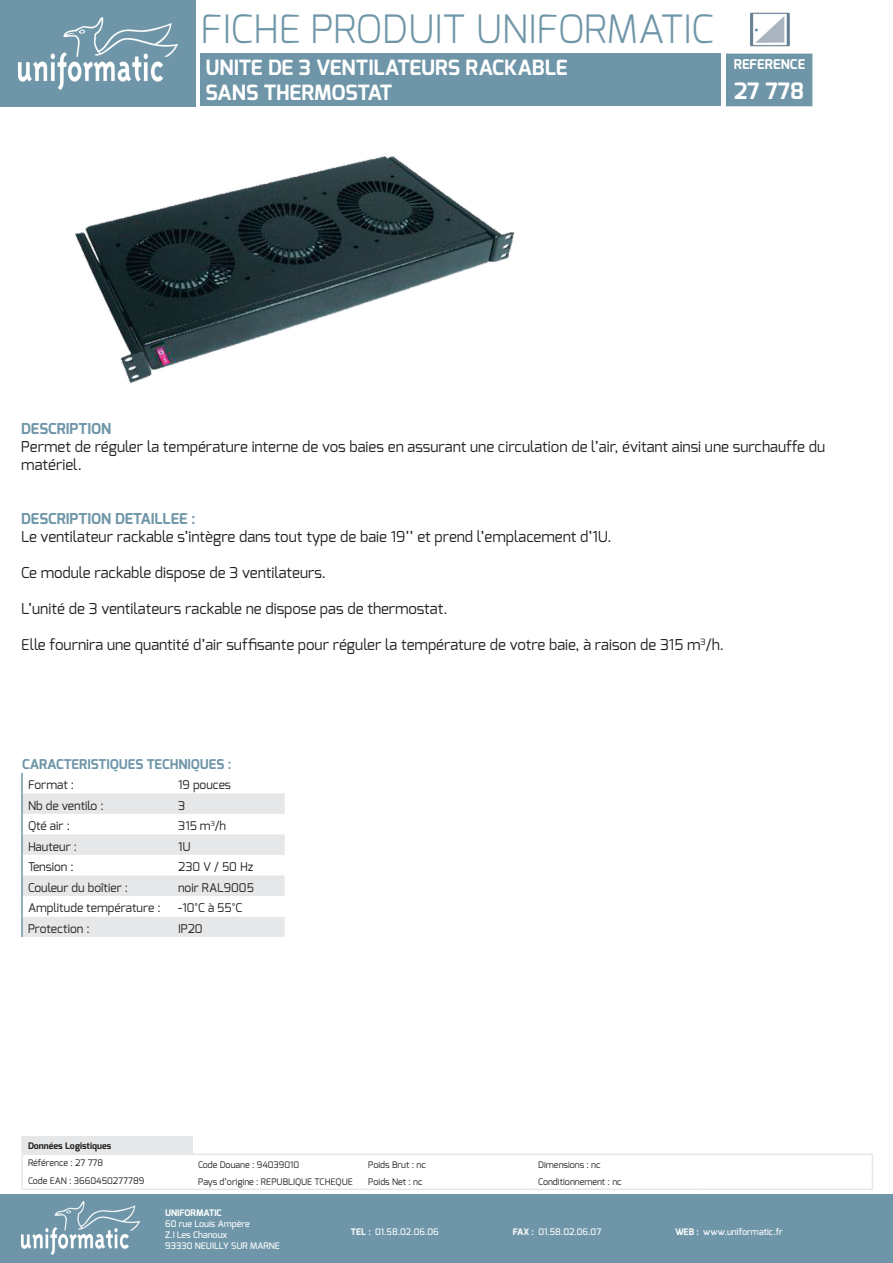
<style>
.page{position:relative;width:893px;height:1263px;background:#fff}
.page>*{position:absolute;margin:0;border:0;box-sizing:border-box;transform-origin:0 0}
.t1{font:300 39px "Exo";color:#6f96a8}
.t2{font:700 22.5px "Exo";color:#fff}
.t3{font:700 21px/25.2px "Exo";color:#fff}
.t4{font:15px/18px "Exo";color:#231f20}
.t5{font:700 15px "Exo";color:#6f96a8}
.t6{font:700 13.5px "Exo";color:#6f96a8}
.t7{font:700 13.5px "Exo";color:#fff}
.t8{font:12px "Exo";color:#231f20}
.t9{font:9px "Exo";color:#231f20}
.t10{font:500 9px/10.8px "Exo";color:#fff}
.t11{font:700 9px "Exo";color:#231f20}
.t12{font:700 9px "Exo";color:#fff}
.s1{font-weight:700}
</style>
<div class="page">
<div style="left:0;top:1195px;width:893px;height:68px;background:#6f96a8"></div>
<div style="left:200px;top:54px;width:521px;height:52px;background:#6f96a8"></div>
<img style="left:21px;top:1201px;width:118px;height:53px">
<svg style="left:23px;top:793px;width:262px;height:144px"></svg>
<hr style="left:21px;top:773px;width:2px;height:20px;background:#6f96a8">
<hr style="left:21px;top:793px;width:2px;height:21px;background:#6f96a8">
<hr style="left:21px;top:814px;width:2px;height:20px;background:#6f96a8">
<hr style="left:21px;top:834px;width:2px;height:21px;background:#6f96a8">
<hr style="left:21px;top:855px;width:2px;height:20px;background:#6f96a8">
<hr style="left:21px;top:875px;width:2px;height:21px;background:#6f96a8">
<hr style="left:21px;top:896px;width:2px;height:20px;background:#6f96a8">
<hr style="left:21px;top:916px;width:2px;height:21px;background:#6f96a8">
<div style="left:0;top:0;width:196px;height:106px;background:#6f96a8"></div>
<img style="left:18px;top:17px;width:160px;height:73px">
<hr style="left:21px;top:1188px;width:171px;height:2px;background:#e6e7e9">
<hr style="left:192px;top:1188px;width:170px;height:2px;background:#e6e7e9">
<hr style="left:362px;top:1188px;width:170px;height:2px;background:#e6e7e9">
<hr style="left:532px;top:1188px;width:170px;height:2px;background:#e6e7e9">
<hr style="left:702px;top:1188px;width:171px;height:2px;background:#e6e7e9">
<hr style="left:21px;top:1136px;width:172px;height:1px;background:#e6e7e9">
<svg style="left:21px;top:1137px;width:852px;height:52px"></svg>
<hr style="left:21px;top:1153px;width:171px;height:2px;background:#e6e7e9">
<div style="left:726px;top:54px;width:86px;height:52px;background:#6f96a8"></div>
<img style="left:750px;top:12px;width:40px;height:35px">
<img style="left:75px;top:156px;width:440px;height:227px">
<h1 class="t1" style="left:200px;top:3px;width:515px">FICHE PRODUIT UNIFORMATIC</h1>
<h3 class="t3" style="left:206px;top:55px;width:364px">UNITE DE 3 VENTILATEURS RACKABLE<br>SANS THERMOSTAT</h3>
<p class="t7" style="left:734px;top:56px;width:73px">REFERENCE</p>
<h2 class="t2" style="left:734px;top:77px;width:72px">27 778</h2>
<p class="t5" style="left:21px;top:419px;width:92px">DESCRIPTION</p>
<p class="t4" style="left:21px;top:437px;width:806px">Permet de réguler la température interne de vos baies en assurant une circulation de l’air, évitant ainsi une surchauffe du matériel.</p>
<p class="t5" style="left:21px;top:509px;width:176px">DESCRIPTION DETAILLEE :</p>
<p class="t4" style="left:21px;top:527px;width:592px">Le ventilateur rackable s’intègre dans tout type de baie 19’’ et prend l’emplacement d’1U.</p>
<p class="t4" style="left:21px;top:563px;width:306px">Ce module rackable dispose de 3 ventilateurs.</p>
<p class="t4" style="left:21px;top:599px;width:428px">L’unité de 3 ventilateurs rackable ne dispose pas de thermostat.</p>
<p class="t4" style="left:21px;top:635px;width:704px">Elle fournira une quantité d’air suffisante pour réguler la température de votre baie, à raison de 315 m<sup>3</sup>/h.</p>
<p class="t6" style="left:22px;top:755px;width:211px">CARACTERISTIQUES TECHNIQUES :</p>
<p class="t8" style="left:28px;top:777px;width:48px">Format :</p>
<p class="t8" style="left:178px;top:777px;width:54px">19 pouces</p>
<p class="t8" style="left:28px;top:797px;width:77px">Nb de ventilo :</p>
<p class="t8" style="left:178px;top:797px;width:9px">3</p>
<p class="t8" style="left:28px;top:818px;width:43px">Qté air :</p>
<p class="t8" style="left:178px;top:818px;width:49px">315 m<sup>3</sup>/h</p>
<p class="t8" style="left:28px;top:839px;width:51px">Hauteur :</p>
<p class="t8" style="left:178px;top:839px;width:14px">1U</p>
<p class="t8" style="left:28px;top:859px;width:47px">Tension :</p>
<p class="t8" style="left:178px;top:859px;width:76px">230 V / 50 Hz</p>
<p class="t8" style="left:28px;top:880px;width:102px">Couleur du boîtier :</p>
<p class="t8" style="left:178px;top:880px;width:77px">noir RAL9005</p>
<p class="t8" style="left:28px;top:900px;width:134px">Amplitude température :</p>
<p class="t8" style="left:178px;top:900px;width:66px">-10°C à 55°C</p>
<p class="t8" style="left:28px;top:921px;width:63px">Protection :</p>
<p class="t8" style="left:178px;top:921px;width:26px">IP20</p>
<p class="t11" style="left:28px;top:1140px;width:85px">Données Logistiques</p>
<p class="t9" style="left:28px;top:1157px;width:77px">Référence : 27 778</p>
<p class="t9" style="left:198px;top:1158px;width:103px">Code Douane : 94039010</p>
<p class="t9" style="left:368px;top:1158px;width:59px">Poids Brut : nc</p>
<p class="t9" style="left:538px;top:1158px;width:64px">Dimensions : nc</p>
<p class="t9" style="left:28px;top:1175px;width:118px">Code EAN : 3660450277789</p>
<p class="t9" style="left:198px;top:1176px;width:156px">Pays d’origine : REPUBLIQUE TCHEQUE</p>
<p class="t9" style="left:368px;top:1176px;width:56px">Poids Net : nc</p>
<p class="t9" style="left:538px;top:1176px;width:85px">Conditionnement : nc</p>
<p class="t12" style="left:165px;top:1207px;width:58px">UNIFORMATIC</p>
<p class="t10" style="left:165px;top:1218px;width:116px">60 rue Louis Ampère<br>Z.I Les Chanoux<br>93330 NEUILLY SUR MARNE</p>
<p class="t10" style="left:351px;top:1226px;width:89px"><span class="s1">TEL :</span> 01.58.02.06.06</p>
<p class="t10" style="left:513px;top:1226px;width:90px"><span class="s1">FAX :</span> 01.58.02.06.07</p>
<p class="t10" style="left:675px;top:1226px;width:109px"><span class="s1">WEB :</span> www.uniformatic.fr</p>
</div>
